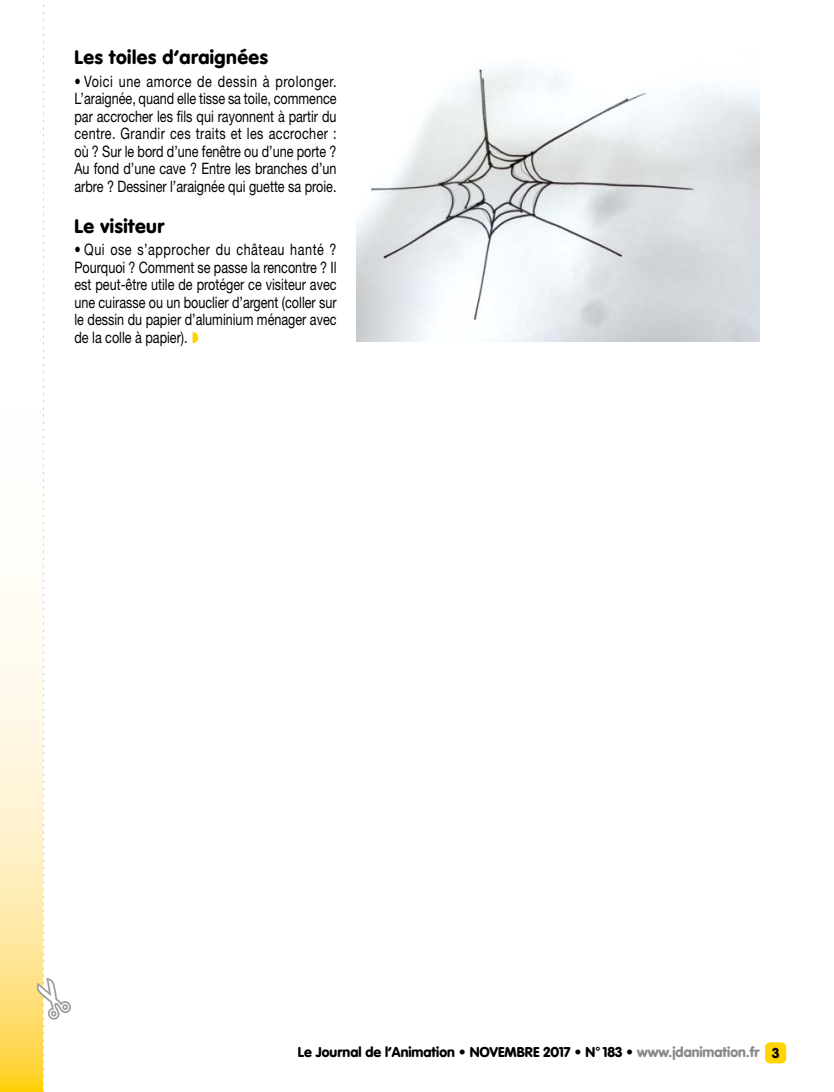
<style>
.page{position:relative;width:834px;height:1092px;background:#fff}
.page>*{position:absolute;margin:0;border:0;box-sizing:border-box;transform-origin:0 0}
.t1{font:900 19.25px "VAG Rounded";letter-spacing:.025em;color:#000}
.t2{font:15.75px/17.5px "Helvetica Neue";color:#000;text-align:justify;scale:.8 1}
.t3{font:900 14px "VAG Rounded";color:#000}
.s1{color:#ffd400}
.s2{color:#87888a}
</style>
<div class="page">
<div style="left:765px;top:1042px;width:21px;height:21px;background:#ffd400;border-radius:5px"></div>
<svg style="left:0;top:607px;width:34px;height:484px;background:#ffedb3"></svg>
<img style="left:356px;top:67px;width:403px;height:275px">
<svg style="left:34px;top:5px;width:37px;height:1087px"></svg>
<p class="t1" style="left:74px;top:46px;width:195px">Les toiles d’araignées</p>
<p class="t2" style="left:74px;top:72px;width:329px">• Voici une amorce de dessin à prolonger.<br>L’araignée, quand elle tisse sa toile, commence par accrocher les fils qui rayonnent à partir du centre. Grandir ces traits et les accrocher : où ? Sur le bord d’une fenêtre ou d’une porte ?<br>Au fond d’une cave ? Entre les branches d’un arbre ? Dessiner l’araignée qui guette sa proie.</p>
<p class="t1" style="left:74px;top:214px;width:91px">Le visiteur</p>
<p class="t2" style="left:74px;top:240px;width:329px">• Qui ose s’approcher du château hanté ?<br>Pourquoi ? Comment se passe la rencontre ? Il est peut-être utile de protéger ce visiteur avec une cuirasse ou un bouclier d’argent (coller sur le dessin du papier d’aluminium ménager avec de la colle à papier). <span class="s1">◗</span></p>
<p class="t3" style="left:298px;top:1043px;width:483px">Le Journal de l’Animation • NOVEMBRE 2017 • N° 183 • <span class="s2">www.jdanimation.fr</span> 3</p>
</div>
